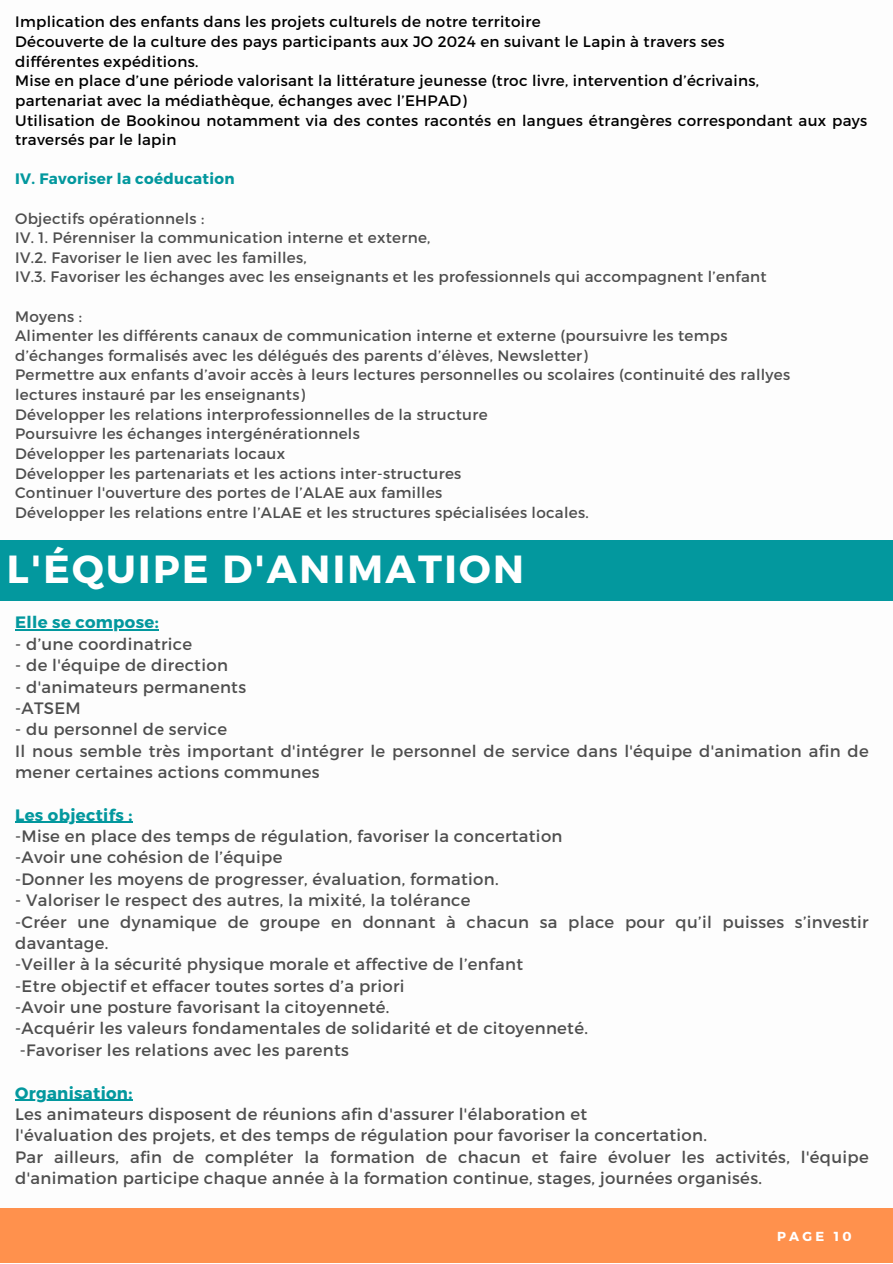
<style>
.page{position:relative;width:893px;height:1264px;background:#fff}
.page>*{position:absolute;margin:0;border:0;box-sizing:border-box;transform-origin:0 0}
.t1{font:700 39.15px "Montserrat";letter-spacing:.06em;color:#fff}
.t2{font:16.5px/21.3px "Montserrat";letter-spacing:.02em;color:#4e4e4e}
.t3{font:700 16.5px "Montserrat";letter-spacing:.02em;color:#03989e}
.t4{font:15.15px "Montserrat";letter-spacing:.02em;color:#4e4e4e}
.t5{font:15.15px/19.6px "Montserrat";letter-spacing:.02em;color:#000}
.t6{font:700 15.15px "Montserrat";letter-spacing:.02em;color:#03989e}
.t7{font:700 13.05px "Montserrat";letter-spacing:.25em;color:#fff}
</style>
<div class="page">
<div style="left:0;top:1208px;width:892px;height:54px;background:#ff914d"></div>
<div style="left:0;top:540px;width:892px;height:60px;background:#03989e"></div>
<hr style="left:15px;top:629px;width:144px;height:1px;background:#03989e">
<hr style="left:15px;top:821px;width:118px;height:2px;background:#03989e">
<hr style="left:15px;top:1099px;width:118px;height:1px;background:#03989e">
<p class="t5" style="left:15px;top:11px;width:527px">Implication des enfants dans les projets culturels de notre territoire</p>
<p class="t5" style="left:15px;top:31px;width:710px">Découverte de la culture des pays participants aux JO 2024 en suivant le Lapin à travers ses</p>
<p class="t5" style="left:15px;top:51px;width:185px">différentes expéditions.</p>
<p class="t5" style="left:15px;top:70px;width:745px">Mise en place d’une période valorisant la littérature jeunesse (troc livre, intervention d’écrivains,</p>
<p class="t5" style="left:15px;top:90px;width:453px">partenariat avec la médiathèque, échanges avec l’EHPAD)</p>
<p class="t5" style="left:15px;top:109px;width:853px">Utilisation de Bookinou notamment via des contes racontés en langues étrangères correspondant aux pays traversés par le lapin</p>
<p class="t6" style="left:15px;top:169px;width:221px">IV. Favoriser la coéducation</p>
<p class="t4" style="left:15px;top:208px;width:191px">Objectifs opérationnels :</p>
<p class="t4" style="left:15px;top:228px;width:417px">IV. 1. Pérenniser la communication interne et externe,</p>
<p class="t4" style="left:15px;top:247px;width:293px">IV.2. Favoriser le lien avec les familles,</p>
<p class="t4" style="left:15px;top:267px;width:753px">IV.3. Favoriser les échanges avec les enseignants et les professionnels qui accompagnent l’enfant</p>
<p class="t4" style="left:15px;top:306px;width:68px">Moyens :</p>
<p class="t4" style="left:15px;top:326px;width:713px">Alimenter les différents canaux de communication interne et externe (poursuivre les temps</p>
<p class="t4" style="left:15px;top:345px;width:574px">d’échanges formalisés avec les délégués des parents d’élèves, Newsletter)</p>
<p class="t4" style="left:15px;top:365px;width:776px">Permettre aux enfants d’avoir accès à leurs lectures personnelles ou scolaires (continuité des rallyes</p>
<p class="t4" style="left:15px;top:385px;width:291px">lectures instauré par les enseignants)</p>
<p class="t4" style="left:15px;top:404px;width:474px">Développer les relations interprofessionnelles de la structure</p>
<p class="t4" style="left:15px;top:424px;width:346px">Poursuivre les échanges intergénérationnels</p>
<p class="t4" style="left:15px;top:443px;width:271px">Développer les partenariats locaux</p>
<p class="t4" style="left:15px;top:463px;width:447px">Développer les partenariats et les actions inter-structures</p>
<p class="t4" style="left:15px;top:483px;width:428px">Continuer l'ouverture des portes de l’ALAE aux familles</p>
<p class="t4" style="left:15px;top:502px;width:575px">Développer les relations entre l’ALAE et les structures spécialisées locales.</p>
<p class="t1" style="left:7px;top:543px;width:518px">L'ÉQUIPE D'ANIMATION</p>
<p class="t3" style="left:15px;top:612px;width:145px">Elle se compose:</p>
<p class="t2" style="left:15px;top:632px;width:179px">- d’une coordinatrice</p>
<p class="t2" style="left:15px;top:654px;width:214px">- de l'équipe de direction</p>
<p class="t2" style="left:15px;top:675px;width:232px">- d'animateurs permanents</p>
<p class="t2" style="left:15px;top:696px;width:67px">-ATSEM</p>
<p class="t2" style="left:15px;top:718px;width:213px">- du personnel de service</p>
<p class="t2" style="left:15px;top:739px;width:855px">Il nous semble très important d'intégrer le personnel de service dans l'équipe d'animation afin de mener certaines actions communes</p>
<p class="t3" style="left:15px;top:804px;width:119px">Les objectifs :</p>
<p class="t2" style="left:15px;top:824px;width:549px">-Mise en place des temps de régulation, favoriser la concertation</p>
<p class="t2" style="left:15px;top:846px;width:269px">-Avoir une cohésion de l’équipe</p>
<p class="t2" style="left:15px;top:867px;width:485px">-Donner les moyens de progresser, évaluation, formation.</p>
<p class="t2" style="left:15px;top:888px;width:457px">- Valoriser le respect des autres, la mixité, la tolérance</p>
<p class="t2" style="left:15px;top:910px;width:855px">-Créer une dynamique de groupe en donnant à chacun sa place pour qu’il puisses s’investir davantage.</p>
<p class="t2" style="left:15px;top:952px;width:509px">-Veiller à la sécurité physique morale et affective de l’enfant</p>
<p class="t2" style="left:15px;top:974px;width:391px">-Etre objectif et effacer toutes sortes d’a priori</p>
<p class="t2" style="left:15px;top:995px;width:376px">-Avoir une posture favorisant la citoyenneté.</p>
<p class="t2" style="left:15px;top:1017px;width:574px">-Acquérir les valeurs fondamentales de solidarité et de citoyenneté.</p>
<p class="t2" style="left:20px;top:1038px;width:330px">-Favoriser les relations avec les parents</p>
<p class="t3" style="left:15px;top:1081px;width:119px">Organisation:</p>
<p class="t2" style="left:15px;top:1102px;width:573px">Les animateurs disposent de réunions afin d'assurer l'élaboration et</p>
<p class="t2" style="left:15px;top:1123px;width:693px">l'évaluation des projets, et des temps de régulation pour favoriser la concertation.</p>
<p class="t2" style="left:15px;top:1145px;width:855px">Par ailleurs, afin de compléter la formation de chacun et faire évoluer les activités, l'équipe d'animation participe chaque année à la formation continue, stages, journées organisés.</p>
<p class="t7" style="left:777px;top:1227px;width:76px">PAGE 10</p>
</div>
